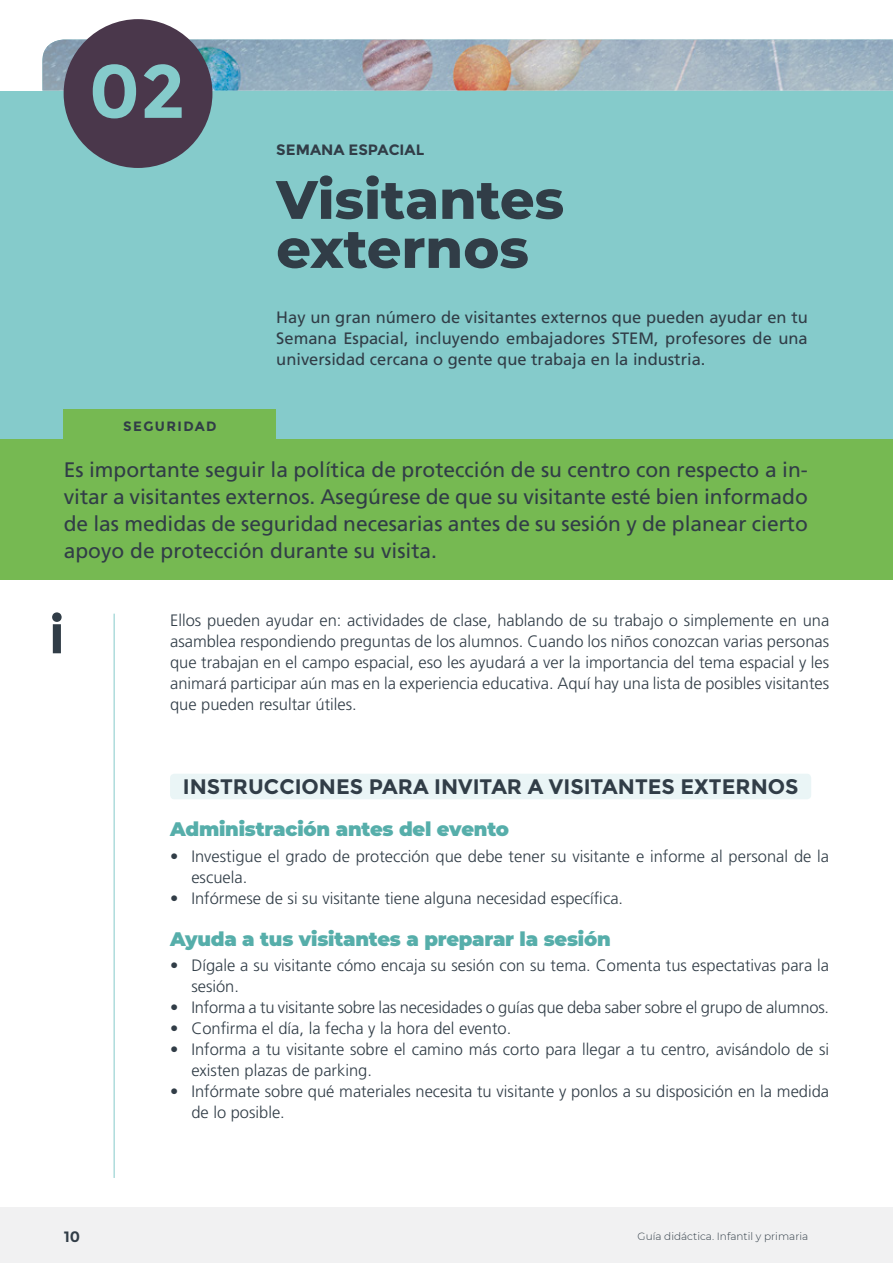
<style>
.page{position:relative;width:893px;height:1263px;background:#fff}
.page>*{position:absolute;margin:0;border:0;box-sizing:border-box;transform-origin:0 0}
.t1{font:700 75px "Montserrat";color:#85cbcb}
.t2{font:800 54px/49.1px "Montserrat";color:#313d47}
.t3{font:700 54px "Montserrat";color:#313d47}
.t4{font:21px/27px "Frutiger LT Std";color:#313d47;text-align:justify}
.t5{font:700 21px "Montserrat";color:#313d47}
.t6{font:900 19.5px "Montserrat";letter-spacing:-.01em;color:#56aeaa}
.t7{font:300 16.5px/21px "Frutiger LT Std";color:#313d47}
.t8{font:16.5px/21px "Frutiger LT Std";color:#313d47;text-align:justify}
.t9{font:700 15px "Montserrat";color:#313d47}
.t10{font:700 13.5px "Montserrat";letter-spacing:.1em;color:#313d47}
.t11{font:300 10.5px "Montserrat";color:#313d47}
</style>
<div class="page">
<div style="left:0;top:1208px;width:893px;height:55px;background:#f1f1f2"></div>
<img style="left:42px;top:40px;width:851px;height:51px">
<div style="left:0;top:91px;width:893px;height:348px;background:#85cbcb"></div>
<div style="left:170px;top:774px;width:641px;height:25px;background:#eaf5f6;border-radius:4px"></div>
<hr style="left:114px;top:614px;width:1px;height:564px;background:#85cbcb">
<div style="left:64px;top:19px;width:148px;height:149px;background:#4a374b;border-radius:50%"></div>
<div style="left:0;top:439px;width:893px;height:141px;background:#76b952"></div>
<div style="left:64px;top:409px;width:212px;height:30px;background:#76b952"></div>
<h1 class="t1" style="left:89px;top:47px;width:99px">02</h1>
<p class="t10" style="left:123px;top:418px;width:95px">SEGURIDAD</p>
<p class="t9" style="left:276px;top:141px;width:149px">SEMANA ESPACIAL</p>
<h2 class="t2" style="left:276px;top:172px;width:289px">Visitantes externos</h2>
<p class="t8" style="left:276px;top:307px;width:533px">Hay un gran número de visitantes externos que pueden ayudar en tu Semana Espacial, incluyendo embajadores STEM, profesores de una universidad cercana o gente que trabaja en la industria.</p>
<p class="t4" style="left:64px;top:456px;width:746px">Es importante seguir la política de protección de su centro con respecto a in&shy;vitar a visitantes externos. Asegúrese de que su visitante esté bien informado de las medidas de seguridad necesarias antes de su sesión y de planear cierto apoyo de protección durante su visita.</p>
<h2 class="t3" style="left:49px;top:602px;width:17px">i</h2>
<p class="t7" style="left:170px;top:610px;width:661px;text-align:justify">Ellos pueden ayudar en: actividades de clase, hablando de su trabajo o simplemente en una asamblea respondiendo preguntas de los alumnos. Cuando los niños conozcan varias personas que trabajan en el campo espacial, eso les ayudará a ver la importancia del tema espacial y les animará participar aún mas en la experiencia educativa. Aquí hay una lista de posibles visitantes que pueden resultar útiles.</p>
<p class="t5" style="left:183px;top:774px;width:617px">INSTRUCCIONES PARA INVITAR A VISITANTES EXTERNOS</p>
<p class="t6" style="left:170px;top:815px;width:340px">Administración antes del evento</p>
<p class="t7" style="left:191px;top:845px;width:639px;text-indent:-21px">• Investigue el grado de protección que debe tener su visitante e informe al personal de la escuela.</p>
<p class="t7" style="left:170px;top:888px;width:455px">• Infórmese de si su visitante tiene alguna necesidad específica.</p>
<p class="t6" style="left:170px;top:924px;width:442px">Ayuda a tus visitantes a preparar la sesión</p>
<p class="t7" style="left:191px;top:955px;width:639px;text-indent:-21px">• Dígale a su visitante cómo encaja su sesión con su tema. Comenta tus espectativas para la sesión.</p>
<p class="t7" style="left:170px;top:997px;width:661px">• Informa a tu visitante sobre las necesidades o guías que deba saber sobre el grupo de alumnos.</p>
<p class="t7" style="left:170px;top:1018px;width:343px">• Confirma el día, la fecha y la hora del evento.</p>
<p class="t7" style="left:191px;top:1039px;width:639px;text-indent:-21px">• Informa a tu visitante sobre el camino más corto para llegar a tu centro, avisándolo de si existen plazas de parking.</p>
<p class="t7" style="left:191px;top:1081px;width:639px;text-indent:-21px">• Infórmate sobre qué materiales necesita tu visitante y ponlos a su disposición en la medida de lo posible.</p>
<p class="t9" style="left:64px;top:1228px;width:18px">10</p>
<p class="t11" style="left:638px;top:1229px;width:172px">Guía didáctica. Infantil y primaria</p>
</div>
